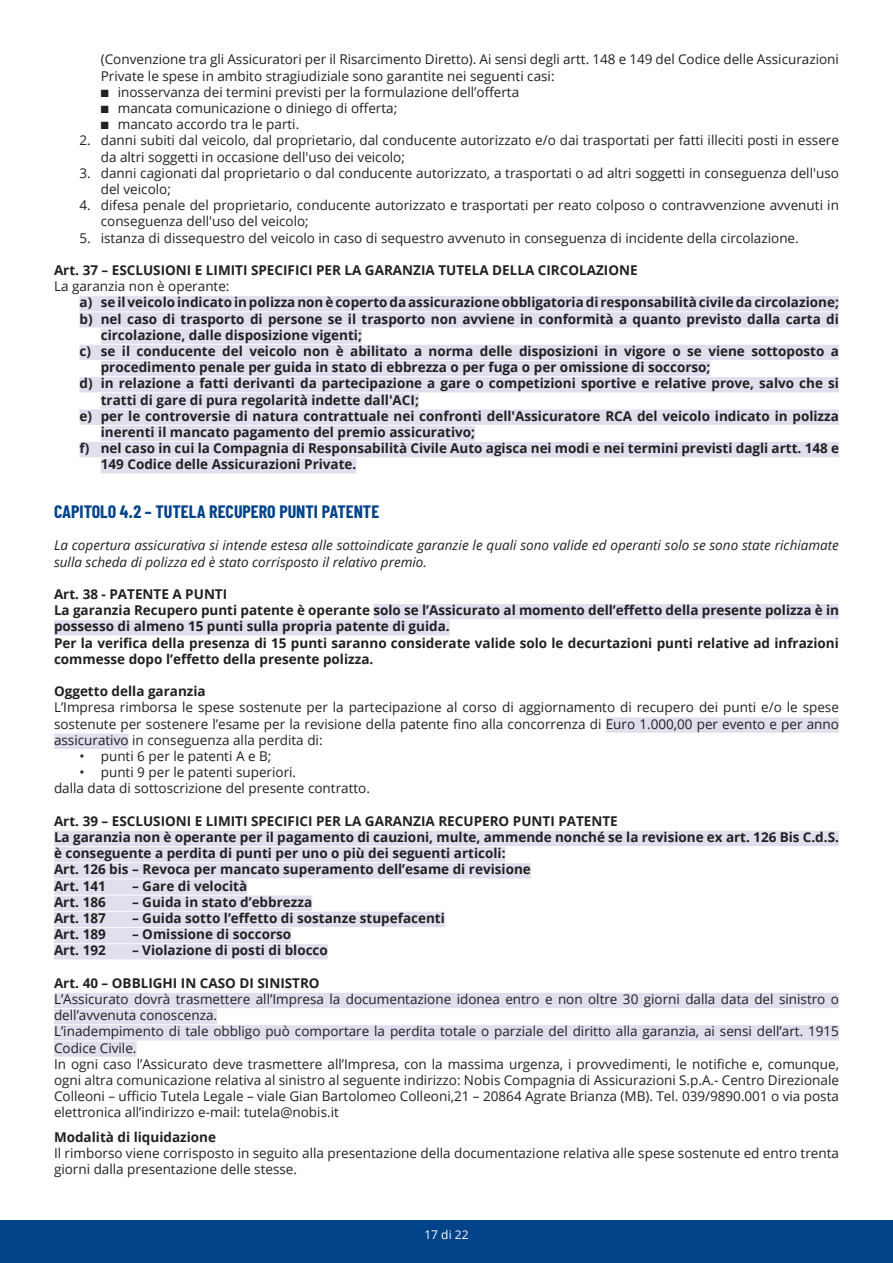
<style>
.page{position:relative;width:893px;height:1263px;background:#fff}
.page>*{position:absolute;margin:0;border:0;box-sizing:border-box;transform-origin:0 0}
.Titolo_4{font:700 18px "Barlow Condensed";color:#004389}
.Normale{font:13.5px/16.2px "Open Sans";color:#231f20;text-align:justify}
.Elenco_numerato_a{font:700 13.5px/16.2px "Open Sans";color:#231f20}
.Elenco_numerato_a-2{font:13.5px/16.2px "Open Sans";color:#231f20}
.Normale-2{font:700 13.5px/16.2px "Open Sans";color:#231f20}
.Piè_di_pagina{font:700 13.5px/16.2px "Open Sans";color:#231f20}
.Rientro_corpo_del_testo_3{font:13.5px/16.2px "Open Sans";color:#231f20}
.Normale-3{font:italic 13.5px/16.2px "Open Sans";color:#231f20}
.Elenco_numerato_I{font:13.5px "Open Sans";color:#231f20}
.Titolo_3{font:700 13.5px "Open Sans";color:#231f20}
.t1{font:12px "Open Sans";color:#fff}
</style>
<div class="page">
<div style="left:0;top:1220px;width:893px;height:43px;background:#004389"></div>
<div style="left:80px;top:296px;width:759px;height:15px;background:#dfdfed"></div>
<div style="left:80px;top:312px;width:759px;height:16px;background:#dfdfed"></div>
<div style="left:101px;top:328px;width:261px;height:16px;background:#dfdfed"></div>
<div style="left:80px;top:345px;width:759px;height:15px;background:#dfdfed"></div>
<div style="left:101px;top:361px;width:609px;height:15px;background:#dfdfed"></div>
<div style="left:80px;top:377px;width:759px;height:15px;background:#dfdfed"></div>
<div style="left:101px;top:393px;width:318px;height:16px;background:#dfdfed"></div>
<div style="left:80px;top:409px;width:759px;height:16px;background:#dfdfed"></div>
<div style="left:101px;top:426px;width:374px;height:15px;background:#dfdfed"></div>
<div style="left:80px;top:442px;width:759px;height:15px;background:#dfdfed"></div>
<div style="left:101px;top:458px;width:255px;height:15px;background:#dfdfed"></div>
<div style="left:373px;top:604px;width:466px;height:15px;background:#dfdfed"></div>
<div style="left:54px;top:620px;width:396px;height:15px;background:#dfdfed"></div>
<div style="left:606px;top:717px;width:233px;height:16px;background:#dfdfed"></div>
<div style="left:54px;top:733px;width:75px;height:16px;background:#dfdfed"></div>
<div style="left:54px;top:831px;width:785px;height:15px;background:#dfdfed"></div>
<div style="left:54px;top:847px;width:451px;height:15px;background:#dfdfed"></div>
<div style="left:54px;top:863px;width:477px;height:15px;background:#dfdfed"></div>
<div style="left:54px;top:879px;width:193px;height:16px;background:#dfdfed"></div>
<div style="left:54px;top:895px;width:258px;height:16px;background:#dfdfed"></div>
<div style="left:54px;top:912px;width:391px;height:15px;background:#dfdfed"></div>
<div style="left:54px;top:928px;width:237px;height:15px;background:#dfdfed"></div>
<div style="left:54px;top:944px;width:274px;height:15px;background:#dfdfed"></div>
<div style="left:54px;top:993px;width:785px;height:15px;background:#dfdfed"></div>
<div style="left:54px;top:1009px;width:163px;height:15px;background:#dfdfed"></div>
<div style="left:54px;top:1025px;width:785px;height:15px;background:#dfdfed"></div>
<div style="left:54px;top:1041px;width:83px;height:16px;background:#dfdfed"></div>
<p class="Elenco_numerato_a-2" style="left:101px;top:51px;width:740px">(Convenzione tra gli Assicuratori per il Risarcimento Diretto). Ai sensi degli artt. 148 e 149 del Codice delle Assicurazioni<br>Private le spese in ambito stragiudiziale sono garantite nei seguenti casi:</p>
<p class="Elenco_numerato_I" style="left:101px;top:83px;width:420px">■ inosservanza dei termini previsti per la formulazione dell’offerta</p>
<p class="Elenco_numerato_I" style="left:101px;top:99px;width:298px">■ mancata comunicazione o diniego di offerta;</p>
<p class="Elenco_numerato_I" style="left:101px;top:115px;width:200px">■ mancato accordo tra le parti.</p>
<p class="Elenco_numerato_a-2" style="left:101px;top:132px;width:740px;text-indent:-21px">2. danni subiti dal veicolo, dal proprietario, dal conducente autorizzato e/o dai trasportati per fatti illeciti posti in essere da altri soggetti in occasione dell'uso dei veicolo;</p>
<p class="Elenco_numerato_a-2" style="left:101px;top:164px;width:740px;text-indent:-21px">3. danni cagionati dal proprietario o dal conducente autorizzato, a trasportati o ad altri soggetti in conseguenza dell'uso del veicolo;</p>
<p class="Elenco_numerato_a-2" style="left:101px;top:197px;width:740px;text-indent:-21px">4. difesa penale del proprietario, conducente autorizzato e trasportati per reato colposo o contravvenzione avvenuti in conseguenza dell'uso del veicolo;</p>
<p class="Elenco_numerato_a-2" style="left:80px;top:229px;width:721px">5. istanza di dissequestro del veicolo in caso di sequestro avvenuto in conseguenza di incidente della circolazione.</p>
<p class="Normale-2" style="left:54px;top:262px;width:585px">Art. 37 – ESCLUSIONI E LIMITI SPECIFICI PER LA GARANZIA TUTELA DELLA CIRCOLAZIONE</p>
<p class="Normale" style="left:54px;top:278px;width:177px">La garanzia non è operante:</p>
<p class="Elenco_numerato_a" style="left:80px;top:294px;width:761px">a) se il veicolo indicato in polizza non è coperto da assicurazione obbligatoria di responsabilità civile da circolazione;</p>
<p class="Elenco_numerato_a" style="left:101px;top:310px;width:740px;text-indent:-21px">b) nel caso di trasporto di persone se il trasporto non avviene in conformità a quanto previsto dalla carta di circolazione, dalle disposizione vigenti;</p>
<p class="Elenco_numerato_a" style="left:101px;top:343px;width:740px;text-indent:-21px">c) se il conducente del veicolo non è abilitato a norma delle disposizioni in vigore o se viene sottoposto a procedimento penale per guida in stato di ebbrezza o per fuga o per omissione di soccorso;</p>
<p class="Elenco_numerato_a" style="left:101px;top:375px;width:740px;text-indent:-21px">d) in relazione a fatti derivanti da partecipazione a gare o competizioni sportive e relative prove, salvo che si tratti di gare di pura regolarità indette dall'ACI;</p>
<p class="Elenco_numerato_a" style="left:101px;top:407px;width:740px;text-indent:-21px">e) per le controversie di natura contrattuale nei confronti dell'Assicuratore RCA del veicolo indicato in polizza inerenti il mancato pagamento del premio assicurativo;</p>
<p class="Elenco_numerato_a" style="left:101px;top:440px;width:740px;text-indent:-21px">f) nel caso in cui la Compagnia di Responsabilità Civile Auto agisca nei modi e nei termini previsti dagli artt. 148 e<br>149 Codice delle Assicurazioni Private.</p>
<p class="Titolo_4" style="left:54px;top:500px;width:327px">CAPITOLO 4.2 – TUTELA RECUPERO PUNTI PATENTE</p>
<p class="Normale-3" style="left:54px;top:537px;width:786px">La copertura assicurativa si intende estesa alle sottoindicate garanzie le quali sono valide ed operanti solo se sono state richiamate sulla scheda di polizza ed è stato corrisposto il relativo premio.</p>
<p class="Titolo_3" style="left:54px;top:584px;width:175px">Art. 38 - PATENTE A PUNTI</p>
<p class="Normale-2" style="left:54px;top:602px;width:786px">La garanzia Recupero punti patente è operante solo se l’Assicurato al momento dell’effetto della presente polizza è in possesso di almeno 15 punti sulla propria patente di guida.</p>
<p class="Normale-2" style="left:54px;top:634px;width:786px">Per la verifica della presenza di 15 punti saranno considerate valide solo le decurtazioni punti relative ad infrazioni commesse dopo l’effetto della presente polizza.</p>
<p class="Titolo_3" style="left:54px;top:682px;width:153px">Oggetto della garanzia</p>
<p class="Normale" style="left:54px;top:699px;width:786px">L’Impresa rimborsa le spese sostenute per la partecipazione al corso di aggiornamento di recupero dei punti e/o le spese sostenute per sostenere l’esame per la revisione della patente fino alla concorrenza di Euro 1.000,00 per evento e per anno assicurativo in conseguenza alla perdita di:</p>
<p class="Elenco_numerato_a-2" style="left:80px;top:748px;width:193px">• punti 6 per le patenti A e B;</p>
<p class="Elenco_numerato_a-2" style="left:80px;top:764px;width:218px">• punti 9 per le patenti superiori.</p>
<p class="Normale" style="left:54px;top:780px;width:317px">dalla data di sottoscrizione del presente contratto.</p>
<p class="Normale-2" style="left:54px;top:812px;width:565px">Art. 39 – ESCLUSIONI E LIMITI SPECIFICI PER LA GARANZIA RECUPERO PUNTI PATENTE</p>
<p class="Piè_di_pagina" style="left:54px;top:829px;width:786px">La garanzia non è operante per il pagamento di cauzioni, multe, ammende nonché se la revisione ex art. 126 Bis C.d.S. è conseguente a perdita di punti per uno o più dei seguenti articoli:</p>
<p class="Piè_di_pagina" style="left:54px;top:861px;width:478px">Art. 126 bis – Revoca per mancato superamento dell’esame di revisione</p>
<p class="Piè_di_pagina" style="left:54px;top:877px;width:53px">Art. 141</p>
<p class="Piè_di_pagina" style="left:132px;top:877px;width:117px">– Gare di velocità</p>
<p class="Piè_di_pagina" style="left:54px;top:893px;width:53px">Art. 186</p>
<p class="Piè_di_pagina" style="left:132px;top:893px;width:182px">– Guida in stato d’ebbrezza</p>
<p class="Piè_di_pagina" style="left:54px;top:910px;width:53px">Art. 187</p>
<p class="Piè_di_pagina" style="left:132px;top:910px;width:314px">– Guida sotto l’effetto di sostanze stupefacenti</p>
<p class="Piè_di_pagina" style="left:54px;top:926px;width:53px">Art. 189</p>
<p class="Piè_di_pagina" style="left:132px;top:926px;width:161px">– Omissione di soccorso</p>
<p class="Piè_di_pagina" style="left:54px;top:942px;width:53px">Art. 192</p>
<p class="Piè_di_pagina" style="left:132px;top:942px;width:197px">– Violazione di posti di blocco</p>
<p class="Normale-2" style="left:54px;top:974px;width:267px">Art. 40 – OBBLIGHI IN CASO DI SINISTRO</p>
<p class="Rientro_corpo_del_testo_3" style="left:54px;top:991px;width:786px">L’Assicurato dovrà trasmettere all’Impresa la documentazione idonea entro e non oltre 30 giorni dalla data del sinistro o dell’avvenuta conoscenza.</p>
<p class="Rientro_corpo_del_testo_3" style="left:54px;top:1023px;width:786px">L’inadempimento di tale obbligo può comportare la perdita totale o parziale del diritto alla garanzia, ai sensi dell’art. 1915<br>Codice Civile.</p>
<p class="Normale" style="left:54px;top:1055px;width:786px">In ogni caso l’Assicurato deve trasmettere all’Impresa, con la massima urgenza, i provvedimenti, le notifiche e, comunque, ogni altra comunicazione relativa al sinistro al seguente indirizzo: Nobis Compagnia di Assicurazioni S.p.A.- Centro Direzionale Colleoni – ufficio Tutela Legale – viale Gian Bartolomeo Colleoni,21 – 20864 Agrate Brianza (MB). Tel. 039/9890.001 o via posta elettronica all’indirizzo e-mail: tutela@nobis.it</p>
<p class="Normale-2" style="left:54px;top:1128px;width:164px">Modalità di liquidazione</p>
<p class="Normale" style="left:54px;top:1144px;width:786px">Il rimborso viene corrisposto in seguito alla presentazione della documentazione relativa alle spese sostenute ed entro trenta giorni dalla presentazione delle stesse.</p>
<p class="t1" style="left:424px;top:1227px;width:46px">17 di 22</p>
</div>
